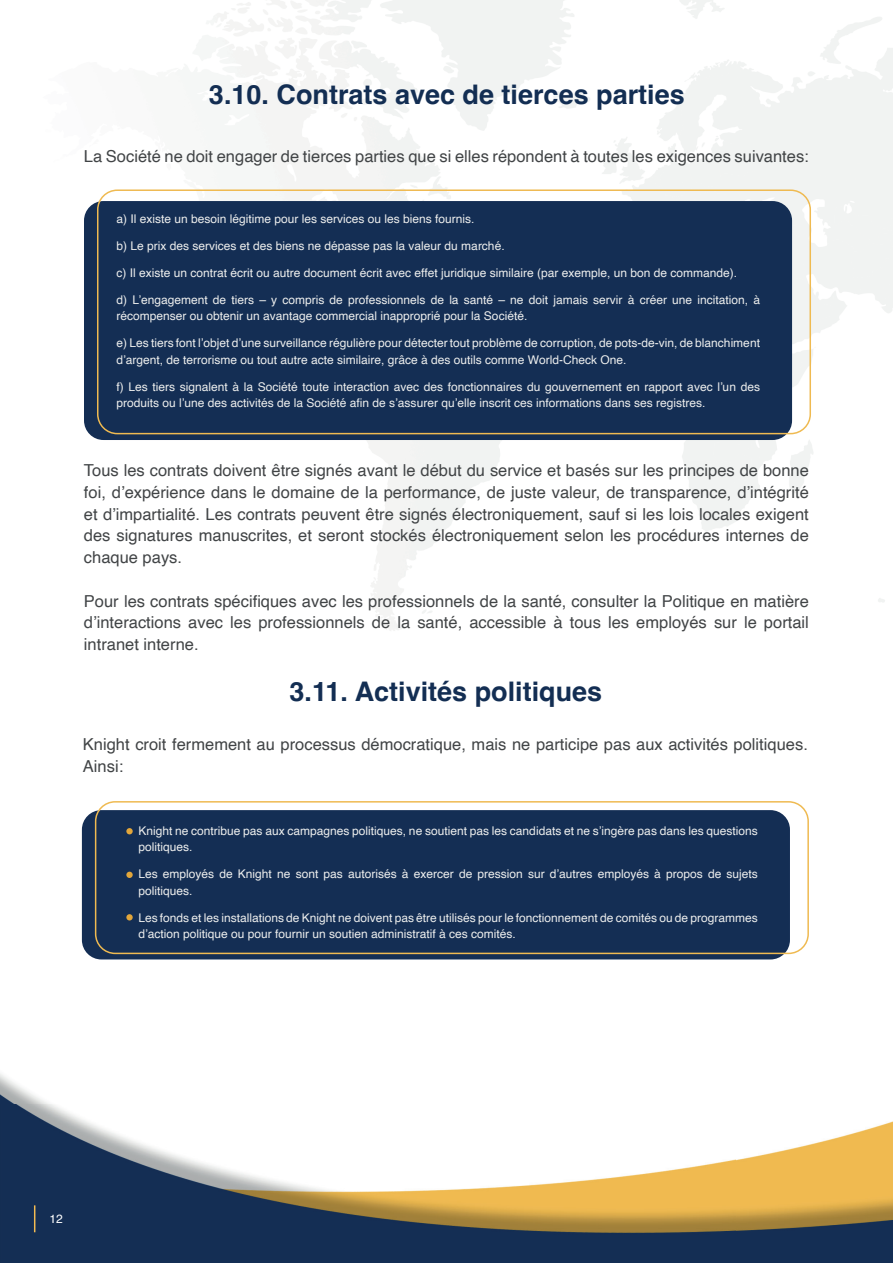
<style>
.page{position:relative;width:893px;height:1263px;background:#fff}
.page>*{position:absolute;margin:0;border:0;box-sizing:border-box;transform-origin:0 0}
.t1{font:700 27px "Helvetica";color:#132e53}
.t2{font:16.5px/21.8px "Helvetica";color:#414446;text-align:justify}
.t3{font:12px/16.5px "Helvetica";color:#edeeed}
.t4{font:12px "Helvetica";color:#fff}
</style>
<div class="page">
<img style="left:0;top:0;width:893px;height:1263px">
<svg style="left:34px;top:1205px;width:1px;height:27px"></svg>
<div style="left:82px;top:810px;width:708px;height:149px;background:#142e54;border-radius:20px"></div>
<div style="left:95px;top:801px;width:714px;height:153px;border:2px solid #efba51;border-radius:20px"></div>
<div style="left:126px;top:828px;width:7px;height:6px;background:#e2a63b;border-radius:50%"></div>
<div style="left:126px;top:872px;width:7px;height:6px;background:#e2a63b;border-radius:50%"></div>
<div style="left:126px;top:914px;width:7px;height:6px;background:#e2a63b;border-radius:50%"></div>
<div style="left:84px;top:201px;width:708px;height:239px;background:#142e54;border-radius:20px"></div>
<div style="left:97px;top:189px;width:714px;height:245px;border:2px solid #efba51;border-radius:20px"></div>
<h1 class="t1" style="left:209px;top:78px;width:477px">3.10. Contrats avec de tierces parties</h1>
<h2 class="t2" style="left:84px;top:146px;width:726px">La Société ne doit engager de tierces parties que si elles répondent à toutes les exigences suivantes:</h2>
<p class="t3" style="left:116px;top:211px;width:360px">a) Il existe un besoin légitime pour les services ou les biens fournis.</p>
<p class="t3" style="left:116px;top:238px;width:390px">b) Le prix des services et des biens ne dépasse pas la valeur du marché.</p>
<p class="t3" style="left:116px;top:265px;width:622px">c) Il existe un contrat écrit ou autre document écrit avec effet juridique similaire (par exemple, un bon de commande).</p>
<p class="t3" style="left:116px;top:292px;width:645px">d) L’engagement de tiers – y compris de professionnels de la santé – ne doit jamais servir à créer une incitation, à récompenser ou obtenir un avantage commercial inapproprié pour la Société.</p>
<p class="t3" style="left:116px;top:335px;width:645px">e) Les tiers font l’objet d’une surveillance régulière pour détecter tout problème de corruption, de pots-de-vin, de blanchiment d’argent, de terrorisme ou tout autre acte similaire, grâce à des outils comme World-Check One.</p>
<p class="t3" style="left:116px;top:379px;width:645px">f) Les tiers signalent à la Société toute interaction avec des fonctionnaires du gouvernement en rapport avec l’un des produits ou l’une des activités de la Société afin de s’assurer qu’elle inscrit ces informations dans ses registres.</p>
<p class="t2" style="left:84px;top:460px;width:726px">Tous les contrats doivent être signés avant le début du service et basés sur les principes de bonne foi, d’expérience dans le domaine de la performance, de juste valeur, de transparence, d’intégrité et d’impartialité. Les contrats peuvent être signés électroniquement, sauf si les lois locales exigent des signatures manuscrites, et seront stockés électroniquement selon les procédures internes de chaque pays.</p>
<h2 class="t2" style="left:84px;top:590px;width:726px">Pour les contrats spécifiques avec les professionnels de la santé, consulter la Politique en matière d’interactions avec les professionnels de la santé, accessible à tous les employés sur le portail intranet interne.</h2>
<h1 class="t1" style="left:290px;top:675px;width:314px">3.11. Activités politiques</h1>
<h2 class="t2" style="left:83px;top:734px;width:726px">Knight croit fermement au processus démocratique, mais ne participe pas aux activités politiques.<br>Ainsi:</h2>
<p class="t3" style="left:138px;top:822px;width:621px">Knight ne contribue pas aux campagnes politiques, ne soutient pas les candidats et ne s’ingère pas dans les questions politiques.</p>
<p class="t3" style="left:138px;top:866px;width:621px">Les employés de Knight ne sont pas autorisés à exercer de pression sur d’autres employés à propos de sujets politiques.</p>
<p class="t3" style="left:138px;top:909px;width:621px">Les fonds et les installations de Knight ne doivent pas être utilisés pour le fonctionnement de comités ou de programmes d’action politique ou pour fournir un soutien administratif à ces comités.</p>
<p class="t4" style="left:49px;top:1209px;width:15px">12</p>
</div>
